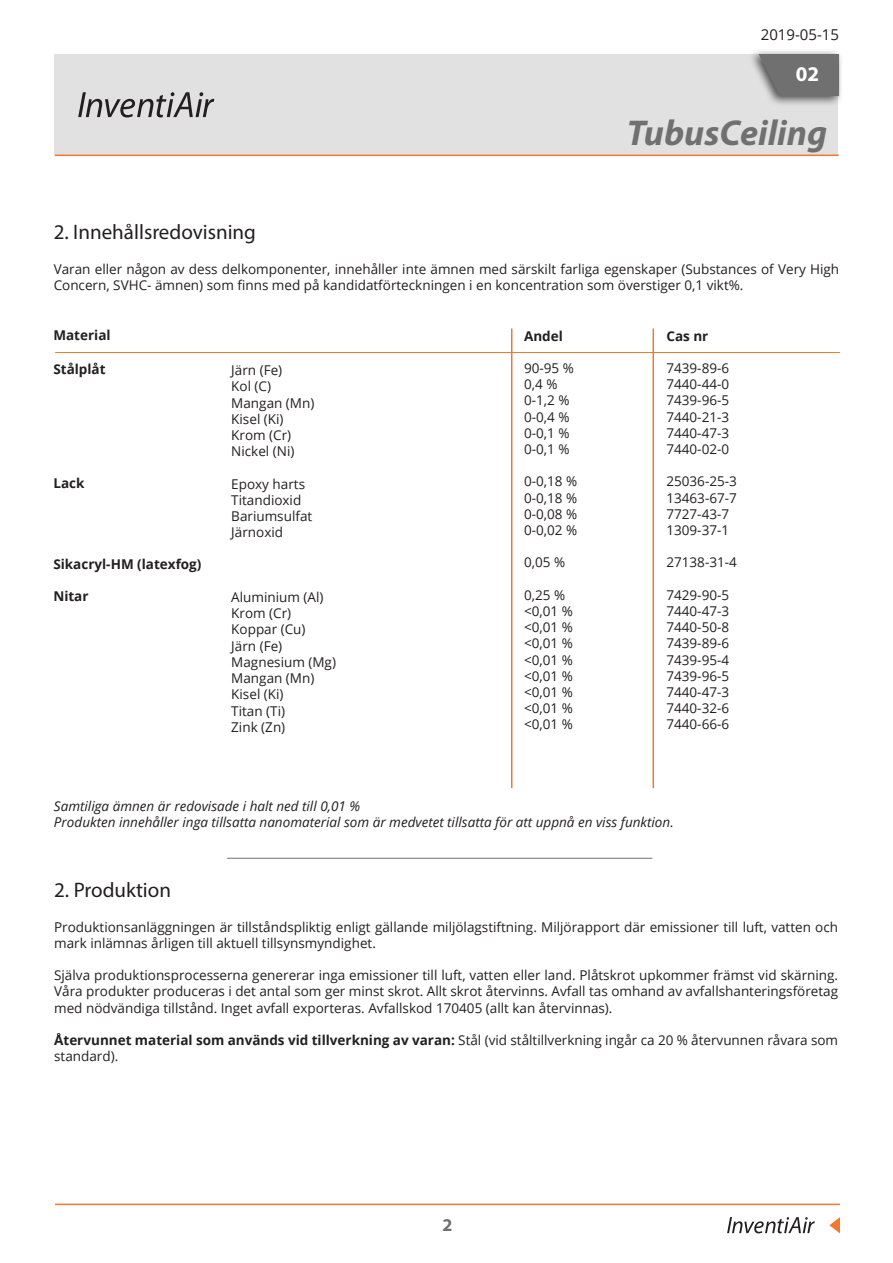
<style>
.page{position:relative;width:893px;height:1263px;background:#fff}
.page>*{position:absolute;margin:0;border:0;box-sizing:border-box;transform-origin:0 0}
.t1{font:italic 700 36px "Myriad Pro";color:#707070}
.t2{font:21px "Myriad Pro";color:#231f20}
.t3{font:700 21px "Myriad Pro";color:#fff}
.t4{font:700 18px "Myriad Pro";color:#707070}
.t5{font:15px "Open Sans";color:#231f20}
.t6{font:13.5px/16.2px "Open Sans";color:#231f20}
.t7{font:italic 13.5px "Open Sans";color:#231f20}
.t8{font:700 13.5px "Open Sans";color:#231f20}
.s1{font-weight:700}
</style>
<div class="page">
<hr style="left:227px;top:858px;width:425px;height:1px;background:#707070">
<hr style="left:55px;top:352px;width:785px;height:1px;background:#f1782f">
<hr style="left:511px;top:328px;width:1px;height:460px;background:#f1782f">
<hr style="left:652px;top:328px;width:2px;height:460px;background:#f1782f">
<svg style="left:727px;top:1217px;width:88px;height:16px"></svg>
<svg style="left:829px;top:1217px;width:11px;height:16px"></svg>
<hr style="left:55px;top:1203px;width:785px;height:2px;background:#f1782f">
<div style="left:54px;top:54px;width:784px;height:101px;background:#e1e1e1"></div>
<svg style="left:78px;top:92px;width:136px;height:25px"></svg>
<div style="left:748px;top:48px;width:96px;height:58px;background:#231f20;opacity:.75"></div>
<svg style="left:759px;top:54px;width:80px;height:42px;background:#777"></svg>
<hr style="left:55px;top:155px;width:784px;height:1px;background:#f1782f">
<p class="t5" style="left:761px;top:24px;width:80px">2019-05-15</p>
<p class="t3" style="left:796px;top:60px;width:25px">02</p>
<p class="t1" style="left:627px;top:109px;width:202px">TubusCeiling</p>
<p class="t2" style="left:54px;top:219px;width:204px">2. Innehållsredovisning</p>
<p class="t6" style="left:54px;top:260px;width:787px">Varan eller någon av dess delkomponenter, innehåller inte ämnen med särskilt farliga egenskaper (Substances of Very High<br>Concern, SVHC- ämnen) som finns med på kandidatförteckningen i en koncentration som överstiger 0,1 vikt%.</p>
<p class="t8" style="left:53px;top:325px;width:59px">Material</p>
<p class="t8" style="left:53px;top:360px;width:54px">Stålplåt</p>
<p class="t8" style="left:53px;top:473px;width:33px">Lack</p>
<p class="t8" style="left:53px;top:554px;width:150px">Sikacryl-HM (latexfog)</p>
<p class="t8" style="left:53px;top:586px;width:37px">Nitar</p>
<p class="t6" style="left:231px;top:362px;width:52px">Järn (Fe)</p>
<p class="t6" style="left:231px;top:378px;width:41px">Kol (C)</p>
<p class="t6" style="left:231px;top:394px;width:85px">Mangan (Mn)</p>
<p class="t6" style="left:231px;top:410px;width:54px">Kisel (Ki)</p>
<p class="t6" style="left:231px;top:427px;width:62px">Krom (Cr)</p>
<p class="t6" style="left:231px;top:443px;width:65px">Nickel (Ni)</p>
<p class="t6" style="left:231px;top:475px;width:75px">Epoxy harts</p>
<p class="t6" style="left:231px;top:491px;width:72px">Titandioxid</p>
<p class="t6" style="left:231px;top:508px;width:83px">Bariumsulfat</p>
<p class="t6" style="left:231px;top:524px;width:53px">Järnoxid</p>
<p class="t6" style="left:231px;top:589px;width:94px">Aluminium (Al)</p>
<p class="t6" style="left:231px;top:605px;width:62px">Krom (Cr)</p>
<p class="t6" style="left:231px;top:621px;width:76px">Koppar (Cu)</p>
<p class="t6" style="left:231px;top:637px;width:52px">Järn (Fe)</p>
<p class="t6" style="left:231px;top:653px;width:106px">Magnesium (Mg)</p>
<p class="t6" style="left:231px;top:670px;width:85px">Mangan (Mn)</p>
<p class="t6" style="left:231px;top:686px;width:54px">Kisel (Ki)</p>
<p class="t6" style="left:231px;top:702px;width:55px">Titan (Ti)</p>
<p class="t6" style="left:231px;top:718px;width:55px">Zink (Zn)</p>
<p class="t8" style="left:524px;top:326px;width:40px">Andel</p>
<p class="t6" style="left:524px;top:360px;width:51px">90-95 %</p>
<p class="t6" style="left:524px;top:376px;width:35px">0,4 %</p>
<p class="t6" style="left:524px;top:392px;width:47px">0-1,2 %</p>
<p class="t6" style="left:524px;top:408px;width:47px">0-0,4 %</p>
<p class="t6" style="left:524px;top:424px;width:47px">0-0,1 %</p>
<p class="t6" style="left:524px;top:441px;width:47px">0-0,1 %</p>
<p class="t6" style="left:524px;top:473px;width:55px">0-0,18 %</p>
<p class="t6" style="left:524px;top:489px;width:55px">0-0,18 %</p>
<p class="t6" style="left:524px;top:505px;width:55px">0-0,08 %</p>
<p class="t6" style="left:524px;top:522px;width:55px">0-0,02 %</p>
<p class="t6" style="left:524px;top:554px;width:43px">0,05 %</p>
<p class="t6" style="left:524px;top:586px;width:43px">0,25 %</p>
<p class="t6" style="left:524px;top:603px;width:50px">&lt;0,01 %</p>
<p class="t6" style="left:524px;top:619px;width:50px">&lt;0,01 %</p>
<p class="t6" style="left:524px;top:635px;width:50px">&lt;0,01 %</p>
<p class="t6" style="left:524px;top:651px;width:50px">&lt;0,01 %</p>
<p class="t6" style="left:524px;top:667px;width:50px">&lt;0,01 %</p>
<p class="t6" style="left:524px;top:684px;width:50px">&lt;0,01 %</p>
<p class="t6" style="left:524px;top:700px;width:50px">&lt;0,01 %</p>
<p class="t6" style="left:524px;top:716px;width:50px">&lt;0,01 %</p>
<p class="t8" style="left:666px;top:326px;width:43px">Cas nr</p>
<p class="t6" style="left:666px;top:360px;width:64px">7439-89-6</p>
<p class="t6" style="left:666px;top:376px;width:64px">7440-44-0</p>
<p class="t6" style="left:666px;top:392px;width:64px">7439-96-5</p>
<p class="t6" style="left:666px;top:408px;width:64px">7440-21-3</p>
<p class="t6" style="left:666px;top:424px;width:64px">7440-47-3</p>
<p class="t6" style="left:666px;top:441px;width:64px">7440-02-0</p>
<p class="t6" style="left:666px;top:473px;width:72px">25036-25-3</p>
<p class="t6" style="left:666px;top:489px;width:72px">13463-67-7</p>
<p class="t6" style="left:666px;top:505px;width:64px">7727-43-7</p>
<p class="t6" style="left:666px;top:522px;width:64px">1309-37-1</p>
<p class="t6" style="left:666px;top:554px;width:72px">27138-31-4</p>
<p class="t6" style="left:666px;top:586px;width:64px">7429-90-5</p>
<p class="t6" style="left:666px;top:603px;width:64px">7440-47-3</p>
<p class="t6" style="left:666px;top:619px;width:64px">7440-50-8</p>
<p class="t6" style="left:666px;top:635px;width:64px">7439-89-6</p>
<p class="t6" style="left:666px;top:651px;width:64px">7439-95-4</p>
<p class="t6" style="left:666px;top:667px;width:64px">7439-96-5</p>
<p class="t6" style="left:666px;top:684px;width:64px">7440-47-3</p>
<p class="t6" style="left:666px;top:700px;width:64px">7440-32-6</p>
<p class="t6" style="left:666px;top:716px;width:64px">7440-66-6</p>
<p class="t7" style="left:54px;top:797px;width:308px">Samtiliga ämnen är redovisade i halt ned till 0,01 %</p>
<p class="t7" style="left:54px;top:813px;width:621px">Produkten innehåller inga tillsatta nanomaterial som är medvetet tillsatta för att uppnå en viss funktion.</p>
<p class="t2" style="left:54px;top:877px;width:118px">2. Produktion</p>
<p class="t6" style="left:54px;top:918px;width:785px">Produktionsanläggningen är tillståndspliktig enligt gällande miljölagstiftning. Miljörapport där emissioner till luft, vatten och mark inlämnas årligen till aktuell tillsynsmyndighet.</p>
<p class="t6" style="left:54px;top:967px;width:785px;text-align:justify">Själva produktionsprocesserna genererar inga emissioner till luft, vatten eller land. Plåtskrot upkommer främst vid skärning.<br>Våra produkter produceras i det antal som ger minst skrot. Allt skrot återvinns. Avfall tas omhand av avfallshanteringsföretag med nödvändiga tillstånd. Inget avfall exporteras. Avfallskod 170405 (allt kan återvinnas).</p>
<p class="t6" style="left:54px;top:1031px;width:785px"><span class="s1">Återvunnet material som används vid tillverkning av varan:</span> Stål (vid ståltillverkning ingår ca 20 % återvunnen råvara som standard).</p>
<p class="t4" style="left:443px;top:1213px;width:11px">2</p>
</div>
